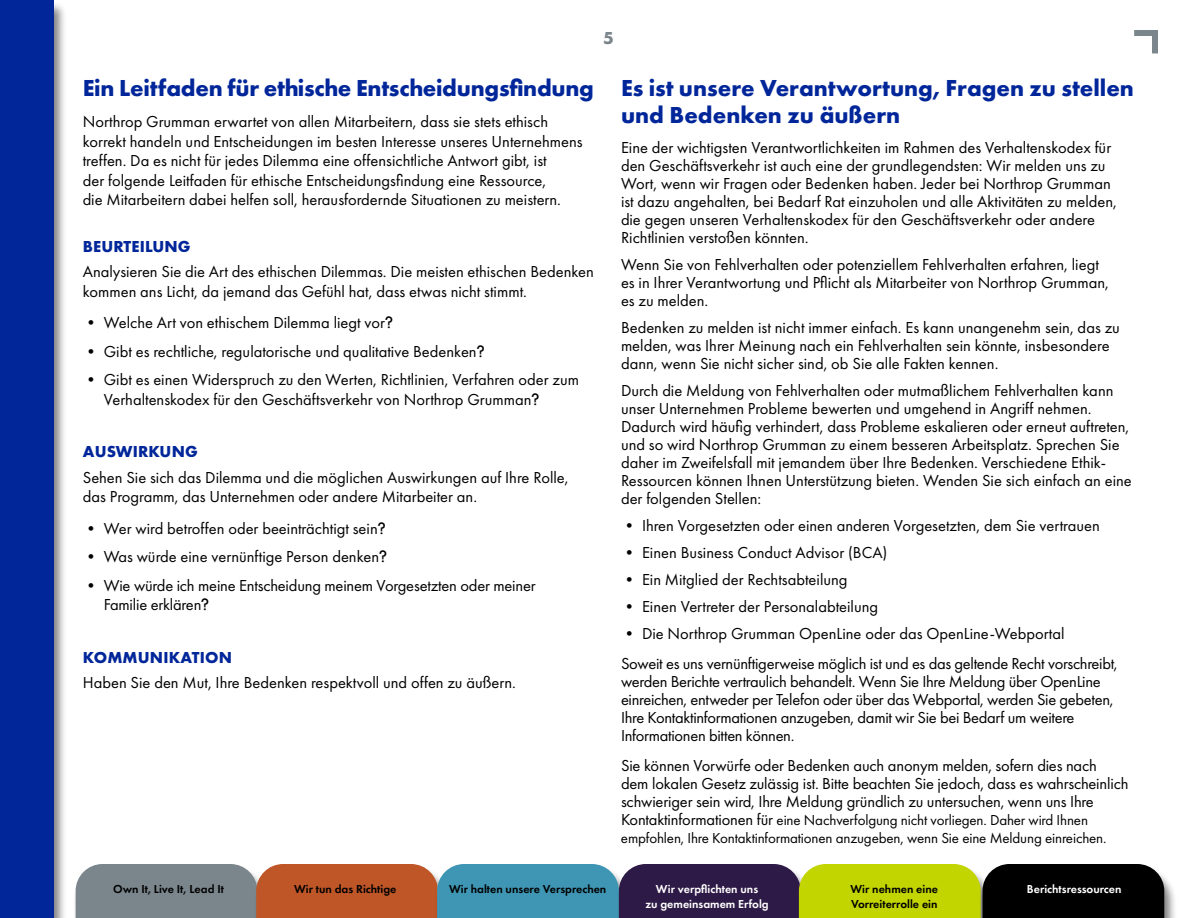
<style>
.page{position:relative;width:1188px;height:918px;background:#fff}
.page>*{position:absolute;margin:0;border:0;box-sizing:border-box;transform-origin:0 0}
.t1{font:700 24px/27px "Futura PT";color:#00269a}
.t2{font:700 18px "Futura PT";color:#7b868c}
.t3{font:16.5px/18px "Futura PT";color:#000}
.t4{font:16.5px/18px "Futura PT";letter-spacing:-.02em;color:#000}
.t5{font:700 16.5px "Futura PT";letter-spacing:.01em;color:#00269a}
.t6{font:15px/18px "Futura PT";letter-spacing:-.01em;color:#000}
.t7{font:600 12px/15px "Futura PT";color:#000}
.t8{font:600 12px "Futura PT";color:#fff}
.s1{font-family:"Futura Maxi CG Book";font-size:15px}
.s2{font-size:16.5px}
</style>
<div class="page">
<div style="left:0;top:1px;width:68px;height:917px;background:#000;opacity:.5"></div>
<div style="left:0;top:0;width:54px;height:918px;background:#00269a"></div>
<svg style="left:1134px;top:30px;width:24px;height:23px"></svg>
<div style="left:979px;top:865px;width:199px;height:53px;background:#000;opacity:.5"></div>
<svg style="left:76px;top:864px;width:1088px;height:54px;background:#6b6a4d"></svg>
<p class="t2" style="left:603px;top:26px;width:12px">5</p>
<h1 class="t1" style="left:83px;top:74px;width:513px">Ein Leitfaden für ethische Entscheidungsfindung</h1>
<p class="t3" style="left:83px;top:112px;width:501px;line-height:19.5px">Northrop Grumman erwartet von allen Mitarbeitern, dass sie stets ethisch korrekt handeln und Entscheidungen im besten Interesse unseres Unternehmens treffen. Da es nicht für jedes Dilemma eine offensichtliche Antwort gibt, ist<br>der folgende Leitfaden für ethische Entscheidungsfindung eine Ressource,<br>die Mitarbeitern dabei helfen soll, herausfordernde Situationen zu meistern.</p>
<p class="t5" style="left:83px;top:236px;width:109px">BEURTEILUNG</p>
<p class="t3" style="left:83px;top:262px;width:513px;line-height:19.5px">Analysieren Sie die Art des ethischen Dilemmas. Die meisten ethischen Bedenken kommen ans Licht, da jemand das Gefühl hat, dass etwas nicht stimmt.</p>
<p class="t3" style="left:83px;top:314px;width:312px">• Welche Art von ethischem Dilemma liegt vor<span class="s1">?</span></p>
<p class="t3" style="left:83px;top:342px;width:403px">• Gibt es rechtliche, regulatorische und qualitative Bedenken<span class="s1">?</span></p>
<p class="t3" style="left:104px;top:370px;width:477px;line-height:19.5px;text-indent:-21px">• Gibt es einen Widerspruch zu den Werten, Richtlinien, Verfahren oder zum<br>Verhaltenskodex für den Geschäftsverkehr von Northrop Grumman<span class="s1">?</span></p>
<p class="t5" style="left:83px;top:441px;width:117px">AUSWIRKUNG</p>
<p class="t3" style="left:83px;top:467px;width:487px;line-height:19.5px">Sehen Sie sich das Dilemma und die möglichen Auswirkungen auf Ihre Rolle, das Programm, das Unternehmen oder andere Mitarbeiter an.</p>
<p class="t3" style="left:83px;top:519px;width:304px">• Wer wird betroffen oder beeinträchtigt sein<span class="s1">?</span></p>
<p class="t3" style="left:83px;top:548px;width:306px">• Was würde eine vernünftige Person denken<span class="s1">?</span></p>
<p class="t3" style="left:104px;top:575px;width:433px;line-height:19.5px;text-indent:-21px">• Wie würde ich meine Entscheidung meinem Vorgesetzten oder meiner<br>Familie erklären<span class="s1">?</span></p>
<p class="t5" style="left:83px;top:647px;width:151px">KOMMUNIKATION</p>
<p class="t3" style="left:83px;top:674px;width:435px">Haben Sie den Mut, Ihre Bedenken respektvoll und offen zu äußern.</p>
<h1 class="t1" style="left:621px;top:74px;width:515px">Es ist unsere Verantwortung, Fragen zu stellen und Bedenken zu äußern</h1>
<p class="t3" style="left:621px;top:138px;width:497px">Eine der wichtigsten Verantwortlichkeiten im Rahmen des Verhaltenskodex für den Geschäftsverkehr ist auch eine der grundlegendsten: Wir melden uns zu Wort, wenn wir Fragen oder Bedenken haben. Jeder bei Northrop Grumman ist dazu angehalten, bei Bedarf Rat einzuholen und alle Aktivitäten zu melden, die gegen unseren Verhaltenskodex für den Geschäftsverkehr oder andere Richtlinien verstoßen könnten.</p>
<p class="t3" style="left:621px;top:255px;width:490px">Wenn Sie von Fehlverhalten oder potenziellem Fehlverhalten erfahren, liegt es in Ihrer Verantwortung und Pflicht als Mitarbeiter von Northrop Grumman, es zu melden.</p>
<p class="t3" style="left:621px;top:318px;width:500px">Bedenken zu melden ist nicht immer einfach. Es kann unangenehm sein, das zu melden, was Ihrer Meinung nach ein Fehlverhalten sein könnte, insbesondere dann, wenn Sie nicht sicher sind, ob Sie alle Fakten kennen.</p>
<p class="t3" style="left:621px;top:381px;width:512px">Durch die Meldung von Fehlverhalten oder mutmaßlichem Fehlverhalten kann unser Unternehmen Probleme bewerten und umgehend in Angriff nehmen.<br>Dadurch wird häufig verhindert, dass Probleme eskalieren oder erneut auftreten, und so wird Northrop Grumman zu einem besseren Arbeitsplatz. Sprechen Sie daher im Zweifelsfall mit jemandem über Ihre Bedenken. Verschiedene Ethik-Ressourcen können Ihnen Unterstützung bieten. Wenden Sie sich einfach an eine der folgenden Stellen:</p>
<p class="t3" style="left:621px;top:516px;width:480px">• Ihren Vorgesetzten oder einen anderen Vorgesetzten, dem Sie vertrauen</p>
<p class="t3" style="left:621px;top:543px;width:268px">• Einen Business Conduct Advisor (BCA)</p>
<p class="t3" style="left:621px;top:570px;width:228px">• Ein Mitglied der Rechtsabteilung</p>
<p class="t3" style="left:621px;top:597px;width:259px">• Einen Vertreter der Personalabteilung</p>
<p class="t4" style="left:621px;top:618px;width:498px;line-height:30px">• Die Northrop Grumman OpenLine oder das OpenLine-Webportal<br>Soweit es uns vernünftigerweise möglich ist und es das geltende Recht vorschreibt,</p>
<p class="t4" style="left:621px;top:672px;width:494px">werden Berichte vertraulich behandelt. Wenn Sie Ihre Meldung über OpenLine einreichen, entweder per Telefon oder über das Webportal, werden Sie gebeten, Ihre Kontaktinformationen anzugeben, damit wir Sie bei Bedarf um weitere Informationen bitten können.</p>
<p class="t3" style="left:621px;top:756px;width:509px">Sie können Vorwürfe oder Bedenken auch anonym melden, sofern dies nach dem lokalen Gesetz zulässig ist. Bitte beachten Sie jedoch, dass es wahrscheinlich schwieriger sein wird, Ihre Meldung gründlich zu untersuchen, wenn uns Ihre</p>
<p class="t6" style="left:621px;top:811px;width:487px"><span class="s2">Kontaktinformationen für</span> eine Nachverfolgung nicht vorliegen. Daher wird Ihnen empfohlen, Ihre Kontaktinformationen anzugeben, wenn Sie eine Meldung einreichen.</p>
<p class="t8" style="left:656px;top:882px;width:104px">Wir verpflichten uns</p>
<p class="t8" style="left:1027px;top:882px;width:96px">Berichtsressourcen</p>
<p class="t8" style="left:645px;top:897px;width:125px">zu gemeinsamem Erfolg</p>
<p class="t7" style="left:113px;top:882px;width:112px">Own It, Live It, Lead It</p>
<p class="t7" style="left:294px;top:882px;width:104px">Wir tun das Richtige</p>
<p class="t7" style="left:449px;top:882px;width:159px">Wir halten unsere Versprechen</p>
<p class="t7" style="left:850px;top:882px;width:89px">Wir nehmen eine<br>Vorreiterrolle ein</p>
</div>
